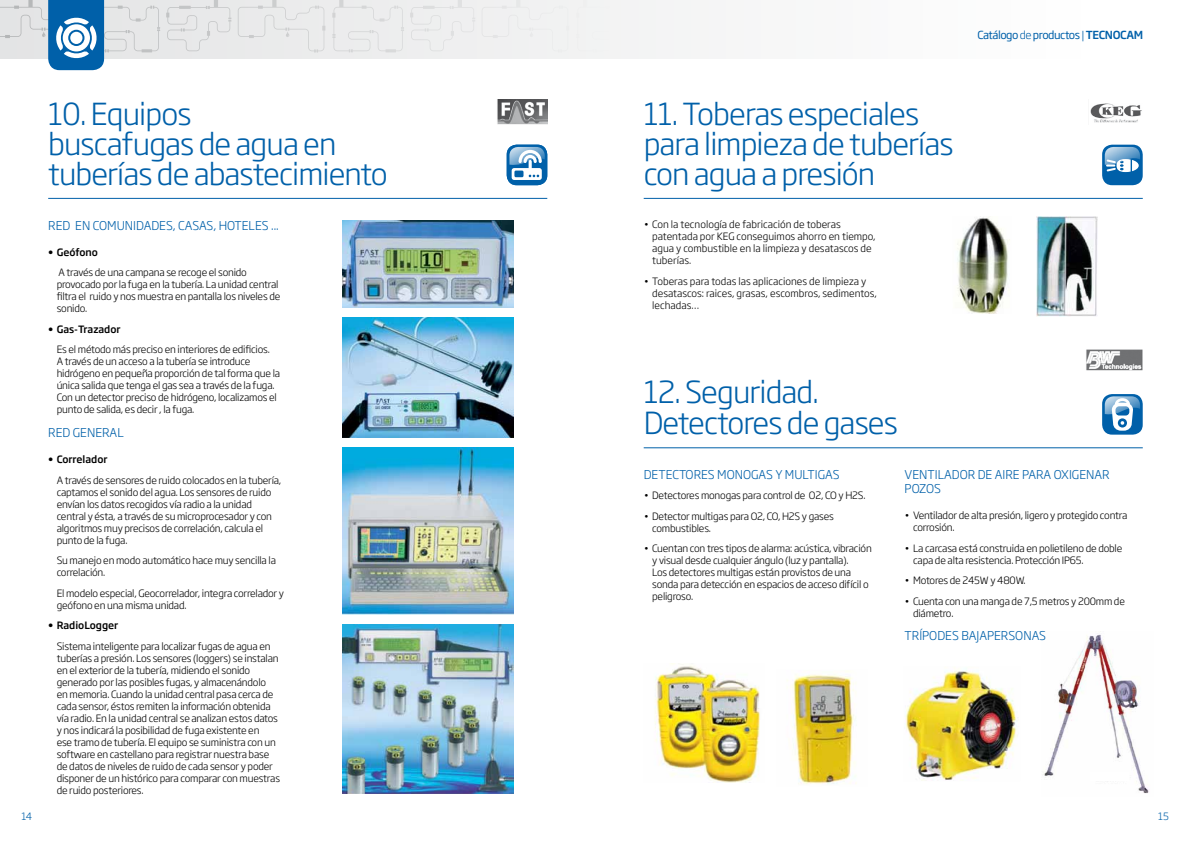
<style>
.page{position:relative;width:1191px;height:842px;background:#fff}
.page>*{position:absolute;margin:0;border:0;box-sizing:border-box;transform-origin:0 0}
.t1{font:300 30px/30px "Soho Gothic Pro";letter-spacing:-.03em;color:#0060a9}
.t2{font:300 12px/14.4px "Soho Gothic Pro";color:#0060a9}
.t3{font:11px "Soho Gothic Pro";letter-spacing:-.04em;color:#0060a9}
.t4{font:300 10px/12px "Soho Gothic Pro";letter-spacing:-.02em;color:#000}
.t5{font:300 10px/12px "Soho Gothic Pro";color:#000}
.t6{font:500 10px "Soho Gothic Pro";color:#000}
.t7{font:300 10px "Soho Gothic Pro";color:#0060a9}
.s1{font-weight:300}
.s2{font-weight:500}
</style>
<div class="page">
<div style="left:160px;top:0;width:531px;height:58px;background:#eeeeef"></div>
<svg style="left:166px;top:0;width:66px;height:51px;background:#e4e5e6"></svg>
<svg style="left:410px;top:0;width:65px;height:51px"></svg>
<svg style="left:332px;top:0;width:72px;height:53px;background:#eaeaeb"></svg>
<svg style="left:238px;top:0;width:87px;height:53px;background:#e8e8e9"></svg>
<div style="left:654px;top:0;width:37px;height:51px;background:#f4f4f5"></div>
<div style="left:576px;top:0;width:72px;height:53px;background:#f3f3f3"></div>
<div style="left:481px;top:0;width:88px;height:53px;background:#f0f1f1"></div>
<svg style="left:0;top:0;width:160px;height:70px"></svg>
<hr style="left:48px;top:198px;width:499px;height:1px;background:#0060a9">
<hr style="left:643px;top:198px;width:499px;height:1px;background:#0060a9">
<hr style="left:643px;top:448px;width:499px;height:1px;background:#0060a9">
<div style="left:507px;top:145px;width:40px;height:40px;background:#0060a9;border-radius:10px"></div>
<div style="left:1102px;top:145px;width:40px;height:40px;background:#0060a9;border-radius:10px"></div>
<div style="left:1102px;top:394px;width:40px;height:41px;background:#0060a9;border-radius:10px"></div>
<svg style="left:509px;top:147px;width:36px;height:33px"></svg>
<svg style="left:1104px;top:396px;width:36px;height:35px"></svg>
<img style="left:497px;top:99px;width:50px;height:26px">
<img style="left:1090px;top:103px;width:52px;height:20px">
<img style="left:1086px;top:349px;width:56px;height:22px">
<img style="left:342px;top:220px;width:172px;height:87px">
<img style="left:342px;top:318px;width:172px;height:119px">
<img style="left:342px;top:447px;width:172px;height:168px">
<img style="left:342px;top:624px;width:172px;height:170px">
<img style="left:957px;top:217px;width:53px;height:97px">
<img style="left:1036px;top:217px;width:61px;height:100px">
<img style="left:905px;top:670px;width:113px;height:111px">
<img style="left:787px;top:671px;width:70px;height:113px">
<img style="left:655px;top:663px;width:105px;height:119px">
<img style="left:1043px;top:634px;width:106px;height:159px">
<div style="left:1089px;top:772px;width:39px;height:9px;background:#fff"></div>
<svg style="left:1104px;top:147px;width:36px;height:25px"></svg>
<h1 class="t1" style="left:48px;top:97px;width:341px">10. Equipos<br>buscafugas de agua en tuberías de abastecimiento</h1>
<h1 class="t1" style="left:643px;top:97px;width:311px">11. Toberas especiales para limpieza de tuberías con agua a presión</h1>
<p class="t3" style="left:977px;top:27px;width:167px">Catálogo <span class="s1">de</span> productos <span class="s1">|</span> <span class="s2">TECNOCAM</span></p>
<p class="t2" style="left:48px;top:217px;width:232px">RED EN COMUNIDADES, CASAS, HOTELES ...</p>
<p class="t6" style="left:48px;top:244px;width:51px">• Geófono</p>
<p class="t4" style="left:57px;top:266px;width:225px">A través de una campana se recoge el sonido provocado por la fuga en la tubería. La unidad central filtra el ruido y nos muestra en pantalla los niveles de sonido.</p>
<p class="t6" style="left:48px;top:321px;width:74px">• Gas-Trazador</p>
<p class="t4" style="left:57px;top:343px;width:225px">Es el método más preciso en interiores de edificios.<br>A través de un acceso a la tubería se introduce hidrógeno en pequeña proporción de tal forma que la única salida que tenga el gas sea a través de la fuga.<br>Con un detector preciso de hidrógeno, localizamos el punto de salida, es decir , la fuga.</p>
<p class="t2" style="left:48px;top:425px;width:77px">RED GENERAL</p>
<p class="t6" style="left:48px;top:452px;width:61px">• Correlador</p>
<p class="t4" style="left:57px;top:473px;width:226px">A través de sensores de ruido colocados en la tubería, captamos el sonido del agua. Los sensores de ruido envían los datos recogidos vía radio a la unidad central y ésta, a través de su microprocesador y con algoritmos muy precisos de correlación, calcula el punto de la fuga.</p>
<p class="t4" style="left:57px;top:554px;width:221px">Su manejo en modo automático hace muy sencilla la correlación.</p>
<p class="t4" style="left:57px;top:586px;width:229px">El modelo especial, Geocorrelador, integra correlador y geófono en una misma unidad.</p>
<p class="t6" style="left:48px;top:618px;width:72px">• RadioLogger</p>
<p class="t4" style="left:57px;top:639px;width:225px">Sistema inteligente para localizar fugas de agua en tuberías a presión. Los sensores (loggers) se instalan en el exterior de la tubería, midiendo el sonido generado por las posibles fugas, y almacenándolo<br>en memoria. Cuando la unidad central pasa cerca de cada sensor, éstos remiten la información obtenida vía radio. En la unidad central se analizan estos datos y nos indicará la posibilidad de fuga existente en<br>ese tramo de tubería. El equipo se suministra con un software en castellano para registrar nuestra base de datos de niveles de ruido de cada sensor y poder disponer de un histórico para comparar con muestras de ruido posteriores.</p>
<p class="t5" style="left:652px;top:218px;width:225px;text-indent:-8px">• Con la tecnología de fabricación de toberas patentada por KEG conseguimos ahorro en tiempo, agua y combustible en la limpieza y desatascos de tuberías.</p>
<p class="t5" style="left:652px;top:274px;width:226px;text-indent:-8px">• Toberas para todas las aplicaciones de limpieza y desatascos: raices, grasas, escombros, sedimentos, lechadas…</p>
<h1 class="t1" style="left:643px;top:376px;width:256px">12. Seguridad.<br>Detectores de gases</h1>
<p class="t2" style="left:643px;top:466px;width:197px">DETECTORES MONOGAS Y MULTIGAS</p>
<p class="t4" style="left:643px;top:489px;width:223px">• Detectores monogas para control de O2, CO y H2S.</p>
<p class="t4" style="left:652px;top:509px;width:183px;text-indent:-8px">• Detector multigas para O2, CO, H2S y gases combustibles.</p>
<p class="t4" style="left:652px;top:542px;width:221px;text-indent:-8px">• Cuentan con tres tipos de alarma: acústica, vibración y visual desde cualquier ángulo (luz y pantalla).<br>Los detectores multigas están provistos de una sonda para detección en espacios de acceso difícil o peligroso.</p>
<p class="t2" style="left:904px;top:466px;width:207px">VENTILADOR DE AIRE PARA OXIGENAR<br>POZOS</p>
<p class="t4" style="left:913px;top:509px;width:216px;text-indent:-8px">• Ventilador de alta presión, ligero y protegido contra corrosión.</p>
<p class="t4" style="left:913px;top:542px;width:211px;text-indent:-8px">• La carcasa está construida en polietileno de doble capa de alta resistencia. Protección IP65.</p>
<p class="t4" style="left:904px;top:574px;width:123px">• Motores de 245W y 480W.</p>
<p class="t4" style="left:913px;top:595px;width:213px;text-indent:-8px">• Cuenta con una manga de 7,5 metros y 200mm de diámetro.</p>
<p class="t2" style="left:904px;top:627px;width:143px">TRÍPODES BAJAPERSONAS</p>
<p class="t7" style="left:21px;top:808px;width:12px">14</p>
<p class="t7" style="left:1158px;top:808px;width:12px">15</p>
</div>
